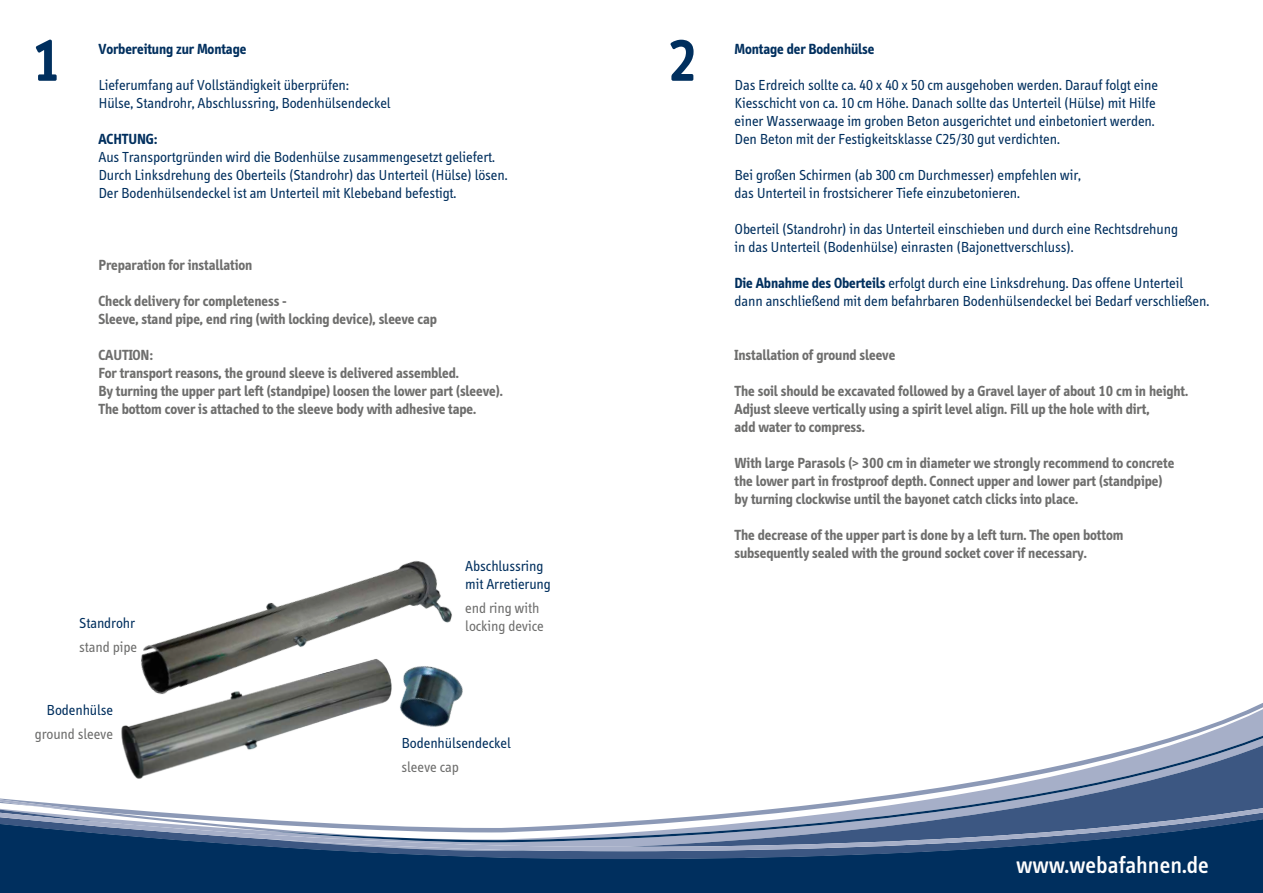
<style>
.page{position:relative;width:1263px;height:893px;background:#fff}
.page>*{position:absolute;margin:0;border:0;box-sizing:border-box;transform-origin:0 0}
.t1{font:700 60px "Info";color:#002f5e}
.t2{font:500 24px "Info Text";color:#fff}
.t3{font:15px/18px "Info Normal";color:#002f5e}
.t4{font:700 15px/18px "Info";color:#6e6e6d}
.t5{font:15px/18px "Info Normal";color:#6e6e6d}
.t6{font:700 15px "Info";color:#002f5e}
.s1{font-family:"Info";font-weight:700}
</style>
<div class="page">
<div style="left:0;top:851px;width:1263px;height:42px;background:#002f5e"></div>
<svg style="left:0;top:838px;width:1263px;height:13px;fill:#002f5e"></svg>
<svg style="left:270px;top:832px;width:993px;height:10px"></svg>
<svg style="left:0;top:703px;width:1263px;height:129px"></svg>
<svg style="left:0;top:774px;width:74px;height:38px"></svg>
<img style="left:74px;top:703px;width:197px;height:135px">
<img style="left:271px;top:703px;width:314px;height:158px">
<img style="left:105px;top:560px;width:388px;height:215px">
<h1 class="t1" style="left:32px;top:27px;width:31px">1</h1>
<p class="t6" style="left:98px;top:40px;width:149px">Vorbereitung zur Montage</p>
<p class="t3" style="left:98px;top:76px;width:294px">Lieferumfang auf Vollständigkeit überprüfen:<br>Hülse, Standrohr, Abschlussring, Bodenhülsendeckel</p>
<p class="t6" style="left:98px;top:130px;width:60px">ACHTUNG:</p>
<p class="t3" style="left:98px;top:148px;width:411px">Aus Transportgründen wird die Bodenhülse zusammengesetzt geliefert.<br>Durch Linksdrehung des Oberteils (Standrohr) das Unterteil (Hülse) lösen.<br>Der Bodenhülsendeckel ist am Unterteil mit Klebeband befestigt.</p>
<p class="t4" style="left:98px;top:256px;width:155px">Preparation for installation</p>
<p class="t4" style="left:98px;top:292px;width:340px">Check delivery for completeness -<br>Sleeve, stand pipe, end ring (with locking device), sleeve cap</p>
<p class="t4" style="left:98px;top:346px;width:406px">CAUTION:<br>For transport reasons, the ground sleeve is delivered assembled.<br>By turning the upper part left (standpipe) loosen the lower part (sleeve).<br>The bottom cover is attached to the sleeve body with adhesive tape.</p>
<p class="t3" style="left:79px;top:614px;width:57px">Standrohr</p>
<p class="t5" style="left:79px;top:638px;width:59px">stand pipe</p>
<p class="t3" style="left:47px;top:701px;width:68px">Bodenhülse</p>
<p class="t5" style="left:35px;top:725px;width:80px">ground sleeve</p>
<p class="t3" style="left:465px;top:558px;width:87px">Abschlussring mit Arretierung</p>
<p class="t5" style="left:465px;top:600px;width:80px">end ring with locking device</p>
<p class="t3" style="left:402px;top:734px;width:111px">Bodenhülsendeckel</p>
<p class="t5" style="left:402px;top:758px;width:59px">sleeve cap</p>
<h1 class="t1" style="left:668px;top:27px;width:31px">2</h1>
<p class="t6" style="left:734px;top:40px;width:141px">Montage der Bodenhülse</p>
<p class="t3" style="left:734px;top:76px;width:425px">Das Erdreich sollte ca. 40 x 40 x 50 cm ausgehoben werden. Darauf folgt eine Kiesschicht von ca. 10 cm Höhe. Danach sollte das Unterteil (Hülse) mit Hilfe einer Wasserwaage im groben Beton ausgerichtet und einbetoniert werden.<br>Den Beton mit der Festigkeitsklasse C25/30 gut verdichten.</p>
<p class="t3" style="left:734px;top:166px;width:348px">Bei großen Schirmen (ab 300 cm Durchmesser) empfehlen wir, das Unterteil in frostsicherer Tiefe einzubetonieren.</p>
<p class="t3" style="left:734px;top:220px;width:445px">Oberteil (Standrohr) in das Unterteil einschieben und durch eine Rechtsdrehung in das Unterteil (Bodenhülse) einrasten (Bajonettverschluss).</p>
<p class="t3" style="left:734px;top:274px;width:476px"><span class="s1">Die Abnahme des Oberteils</span> erfolgt durch eine Linksdrehung. Das offene Unterteil dann anschließend mit dem befahrbaren Bodenhülsendeckel bei Bedarf verschließen.</p>
<p class="t4" style="left:734px;top:346px;width:162px">Installation of ground sleeve</p>
<p class="t4" style="left:734px;top:382px;width:455px">The soil should be excavated followed by a Gravel layer of about 10 cm in height.<br>Adjust sleeve vertically using a spirit level align. Fill up the hole with dirt,<br>add water to compress.</p>
<p class="t4" style="left:734px;top:454px;width:441px">With large Parasols (&gt; 300 cm in diameter we strongly recommend to concrete the lower part in frostproof depth. Connect upper and lower part (standpipe) by turning clockwise until the bayonet catch clicks into place.</p>
<p class="t4" style="left:734px;top:526px;width:390px">The decrease of the upper part is done by a left turn. The open bottom subsequently sealed with the ground socket cover if necessary.</p>
<h2 class="t2" style="left:1016px;top:852px;width:194px">www.webafahnen.de</h2>
</div>
